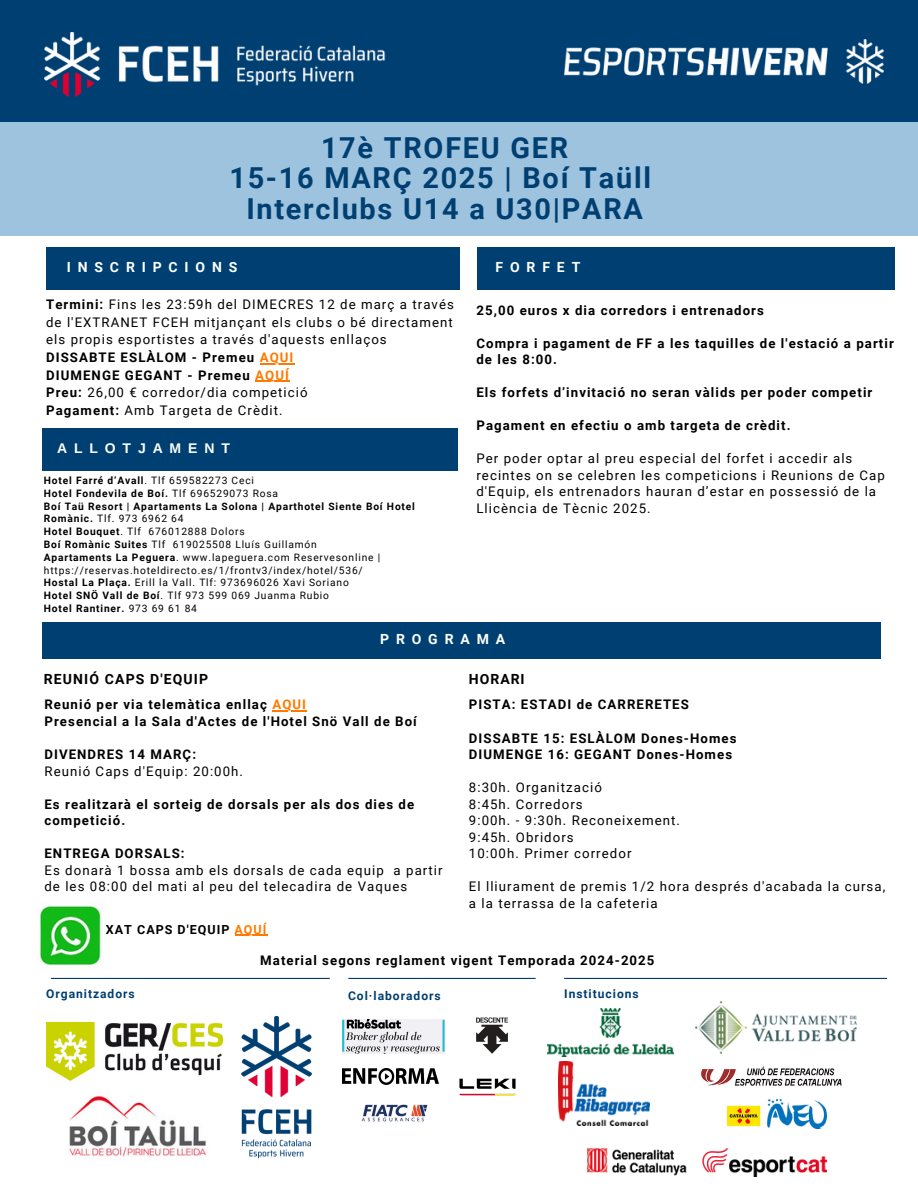
<style>
.page{position:relative;width:918px;height:1188px;background:#fff}
.page>*{position:absolute;margin:0;border:0;box-sizing:border-box;transform-origin:0 0}
.t1{font:700 28.95px/30.3px "Roboto";letter-spacing:.06em;color:#003f72;text-align:center}
.t2{font:700 13.95px "Roboto";letter-spacing:.49em;color:#fcfff9}
.t3{font:700 13.95px "Roboto";letter-spacing:.08em;color:#000}
.t4{font:700 13.95px "Arimo";letter-spacing:.49em;color:#fcfff9}
.t5{font:13.2px/16.5px "Roboto";letter-spacing:.08em;color:#000}
.t6{font:700 13.2px/16.5px "Roboto";letter-spacing:.08em;color:#000}
.t7{font:700 12.45px "Roboto";letter-spacing:.08em;color:#000}
.t8{font:700 12.15px "Roboto";letter-spacing:.08em;color:#003f72}
.t9{font:10.2px/12.8px "Roboto";letter-spacing:.08em;color:#000}
.t10{font:700 10.2px/12.8px "Roboto";letter-spacing:.08em;color:#000}
.s1{font-weight:700}
.s2{font-weight:700;color:#ff7900}
.s3{color:#ff7900}
.s4{font-weight:400}
</style>
<div class="page">
<div style="left:46px;top:248px;width:414px;height:41px;background:#003f72"></div>
<div style="left:477px;top:248px;width:417px;height:41px;background:#003f72"></div>
<div style="left:43px;top:429px;width:415px;height:41px;background:#003f72"></div>
<div style="left:43px;top:623px;width:838px;height:36px;background:#003f72"></div>
<div style="left:0;top:121px;width:918px;height:115px;background:#9ec3de"></div>
<div style="left:0;top:0;width:918px;height:122px;background:#003f72"></div>
<img style="left:44px;top:32px;width:341px;height:64px">
<img style="left:564px;top:39px;width:320px;height:44px">
<img style="left:69px;top:1096px;width:138px;height:61px">
<img style="left:46px;top:1023px;width:177px;height:57px">
<img style="left:727px;top:1100px;width:99px;height:29px">
<img style="left:343px;top:1020px;width:102px;height:33px">
<img style="left:701px;top:1066px;width:141px;height:20px">
<img style="left:476px;top:1017px;width:32px;height:37px">
<img style="left:343px;top:1069px;width:95px;height:15px">
<img style="left:588px;top:1149px;width:238px;height:28px">
<hr style="left:348px;top:978px;width:188px;height:1px;background:#003f72">
<hr style="left:564px;top:978px;width:323px;height:1px;background:#003f72">
<hr style="left:51px;top:978px;width:279px;height:1px;background:#003f72">
<img style="left:459px;top:1078px;width:57px;height:18px">
<img style="left:361px;top:1104px;width:67px;height:18px">
<img style="left:547px;top:1008px;width:126px;height:49px">
<img style="left:696px;top:1002px;width:161px;height:52px">
<img style="left:558px;top:1062px;width:91px;height:64px">
<img style="left:40px;top:905px;width:61px;height:61px">
<img style="left:242px;top:1016px;width:69px;height:143px">
<hr style="left:260px;top:363px;width:35px;height:1px;background:#ff7900">
<hr style="left:255px;top:381px;width:35px;height:1px;background:#ff7900">
<hr style="left:272px;top:711px;width:35px;height:1px;background:#ff7900">
<hr style="left:235px;top:935px;width:33px;height:1px;background:#ff7900">
<h4 class="t1" style="left:229px;top:133px;width:423px">17è TROFEU GER<br>15-16 MARÇ 2025 | Boí Taüll<br>Interclubs U14 a U30|PARA</h4>
<h2 class="t2" style="left:67px;top:259px;width:172px">INSCRIPCIONS</h2>
<p class="t2" style="left:496px;top:259px;width:86px">FORFET</p>
<h2 class="t6" style="left:476px;top:302px;width:289px">25,00 euros x dia corredors i entrenadors</h2>
<h4 class="t6" style="left:476px;top:335px;width:419px">Compra i pagament de FF a les taquilles de l'estació a partir de les 8:00.</h4>
<p class="t6" style="left:476px;top:384px;width:397px">Els forfets d’invitació no seran vàlids per poder competir</p>
<h2 class="t6" style="left:476px;top:418px;width:316px">Pagament en efectiu o amb targeta de crèdit.</h2>
<p class="t5" style="left:476px;top:451px;width:410px">Per poder optar al preu especial del forfet i accedir als recintes on se celebren les competicions i Reunions de Cap d'Equip, els entrenadors hauran d’estar en possessió de la Llicència de Tècnic 2025.</p>
<p class="t5" style="left:46px;top:296px;width:409px;line-height:17.7px"><span class="s1">Termini:</span> Fins les 23:59h del DIMECRES 12 de març a través de l'EXTRANET FCEH mitjançant els clubs o bé directament els propis esportistes a través d'aquests enllaços <span class="s1">DISSABTE ESLÀLOM - Premeu</span> <span class="s2">AQUI</span></p>
<h1 class="t6" style="left:46px;top:367px;width:244px">DIUMENGE GEGANT - Premeu <span class="s3">AQUÍ</span></h1>
<p class="t5" style="left:46px;top:384px;width:263px;line-height:17.7px"><span class="s1">Preu:</span> 26,00 € corredor/dia competició<br><span class="s1">Pagament:</span> Amb Targeta de Crèdit.</p>
<p class="t4" style="left:57px;top:440px;width:174px">ALLOTJAMENT</p>
<h2 class="t10" style="left:44px;top:474px;width:212px">Hotel Farré d’Avall<span class="s4">. Tlf 659582273 Ceci</span></h2>
<h3 class="t10" style="left:44px;top:487px;width:236px">Hotel Fondevila de Boí. <span class="s4">Tlf 696529073 Rosa</span></h3>
<h4 class="t10" style="left:44px;top:500px;width:373px">Boí Taü Resort | Apartaments La Solona | Aparthotel Siente Boí Hotel<br>Romànic. <span class="s4">Tlf. 973 6962 64</span></h4>
<h3 class="t9" style="left:44px;top:525px;width:202px"><span class="s1">Hotel Bouquet</span>. Tlf 676012888 Dolors</h3>
<h4 class="t9" style="left:44px;top:538px;width:274px"><span class="s1">Boí Romànic Suites</span> Tlf 619025508 Lluís Guillamón</h4>
<h3 class="t9" style="left:44px;top:551px;width:338px"><span class="s1">Apartaments La Peguera</span>. www.lapeguera.com Reservesonline | https://reservas.hoteldirecto.es/1/frontv3/index/hotel/536/</h3>
<h3 class="t9" style="left:44px;top:576px;width:306px"><span class="s1">Hostal La Plaça.</span> Erill la Vall. Tlf: 973696026 Xavi Soriano</h3>
<h4 class="t9" style="left:44px;top:589px;width:287px"><span class="s1">Hotel SNÖ Vall de Boí</span>. Tlf 973 599 069 Juanma Rubio</h4>
<h4 class="t10" style="left:44px;top:602px;width:155px">Hotel Rantiner. <span class="s4">973 69 61 84</span></h4>
<p class="t2" style="left:380px;top:631px;width:127px">PROGRAMA</p>
<h3 class="t3" style="left:44px;top:671px;width:166px">REUNIÓ CAPS D'EQUIP</h3>
<h3 class="t3" style="left:469px;top:671px;width:57px">HORARI</h3>
<p class="t6" style="left:44px;top:697px;width:263px">Reunió per via telemàtica enllaç <span class="s3">AQUI</span></p>
<p class="t6" style="left:44px;top:713px;width:374px">Presencial a la Sala d'Actes de l'Hotel Snö Vall de Boí</p>
<p class="t5" style="left:44px;top:746px;width:200px"><span class="s1">DIVENDRES 14 MARÇ:<br></span>Reunió Caps d'Equip: 20:00h.</p>
<p class="t6" style="left:44px;top:796px;width:371px">Es realitzarà el sorteig de dorsals per als dos dies de competició.</p>
<h3 class="t5" style="left:44px;top:846px;width:400px"><span class="s1">ENTREGA DORSALS:<br></span>Es donarà 1 bossa amb els dorsals de cada equip a partir de les 08:00 del mati al peu del telecadira de Vaques</h3>
<p class="t7" style="left:106px;top:922px;width:162px">XAT CAPS D'EQUIP <span class="s3">AQUÍ</span></p>
<p class="t6" style="left:469px;top:697px;width:221px">PISTA: ESTADI de CARRERETES</p>
<p class="t6" style="left:469px;top:730px;width:269px">DISSABTE 15: ESLÀLOM Dones-Homes<br>DIUMENGE 16: GEGANT Dones-Homes</p>
<p class="t5" style="left:469px;top:779px;width:213px">8:30h. Organització<br>8:45h. Corredors<br>9:00h. - 9:30h. Reconeixement.<br>9:45h. Obridors<br>10:00h. Primer corredor</p>
<p class="t5" style="left:469px;top:879px;width:418px">El lliurament de premis 1/2 hora després d'acabada la cursa, a la terrassa de la cafeteria</p>
<h3 class="t6" style="left:260px;top:952px;width:396px">Material segons reglament vigent Temporada 2024-2025</h3>
<h2 class="t8" style="left:46px;top:987px;width:90px">Organitzadors</h2>
<h2 class="t8" style="left:348px;top:988px;width:94px">Col·laboradors</h2>
<p class="t8" style="left:564px;top:986px;width:76px">Institucions</p>
</div>
